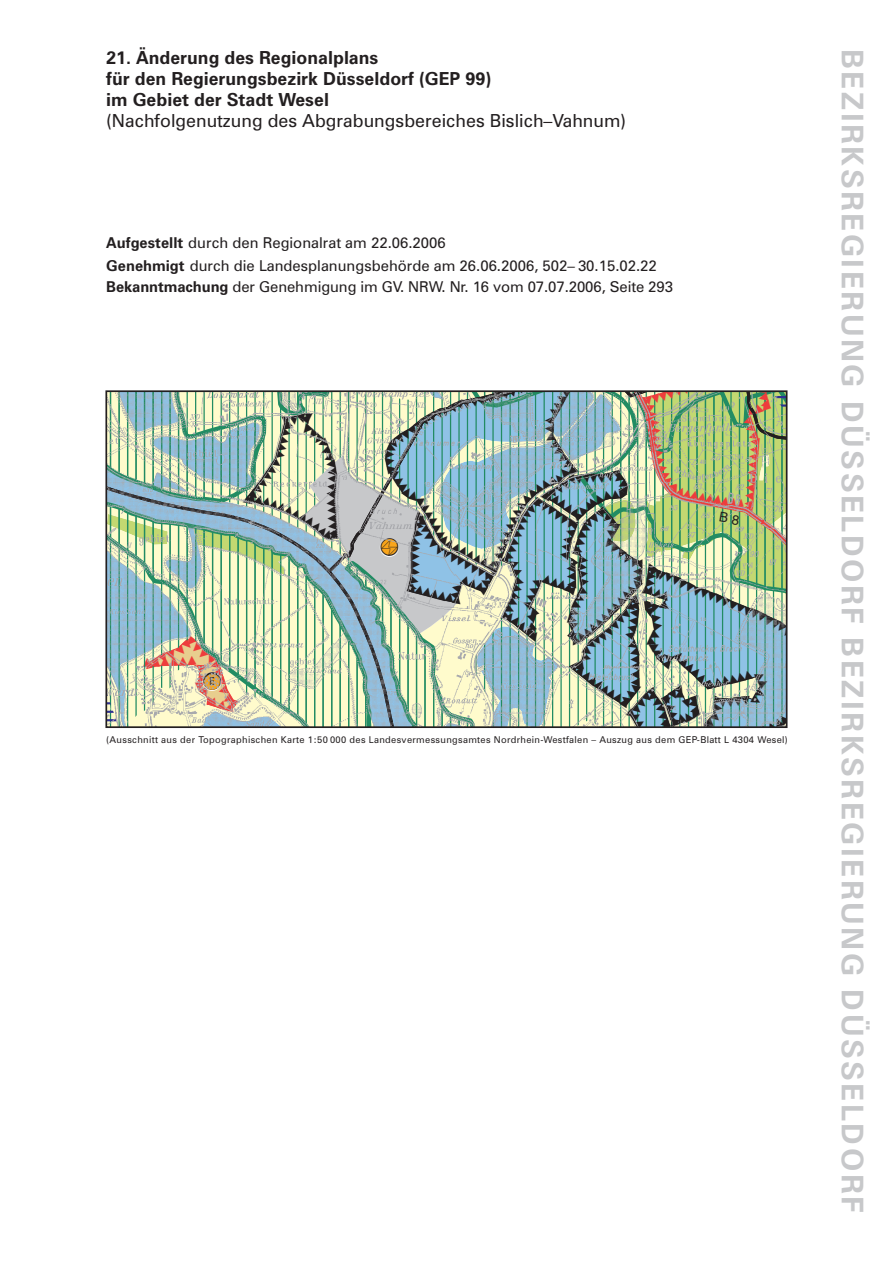
<style>
.page{position:relative;width:893px;height:1263px;background:#fff}
.page>*{position:absolute;margin:0;border:0;box-sizing:border-box;transform-origin:0 0}
.t1{font:700 30px "Zurich BT";letter-spacing:.085em;color:#c7c8ca}
.t2{font:700 18px/21px "Zurich BT";color:#231f20}
.t3{font:18px "Zurich BT";color:#231f20}
.t4{font:15px/22.5px "Zurich BT";color:#231f20}
.t5{font:9.45px "Zurich BT";letter-spacing:.035em;color:#231f20}
.s1{font-weight:700}
</style>
<div class="page">
<svg style="left:106px;top:390px;width:682px;height:338px;background:#a9c3b2"></svg>
<p class="t2" style="left:106px;top:49px;width:387px">21. Änderung des Regionalplans<br>für den Regierungsbezirk Düsseldorf (GEP 99) im Gebiet der Stadt Wesel</p>
<p class="t3" style="left:106px;top:114px;width:521px">(Nachfolgenutzung des Abgrabungsbereiches Bislich–Vahnum)</p>
<p class="t4" style="left:106px;top:233px;width:552px"><span class="s1">Aufgestellt</span> durch den Regionalrat am 22.06.2006<br><span class="s1">Genehmigt</span> durch die Landesplanungsbehörde am 26.06.2006, 502– 30.15.02.22</p>
<p class="t4" style="left:106px;top:277px;width:568px"><span class="s1">Bekanntmachung</span> der Genehmigung im GV. NRW. Nr. 16 vom 07.07.2006, Seite 293</p>
<p class="t5" style="left:106px;top:736px;width:683px">(Ausschnitt aus der Topographischen Karte 1:50 000 des Landesvermessungsamtes Nordrhein-Westfalen – Auszug aus dem GEP-Blatt L 4304 Wesel)</p>
<h1 class="t1" style="left:863px;top:49px;width:1165px;rotate:90deg">BEZIRKSREGIERUNG DÜSSELDORF BEZIRKSREGIERUNG DÜSSELDORF</h1>
</div>
